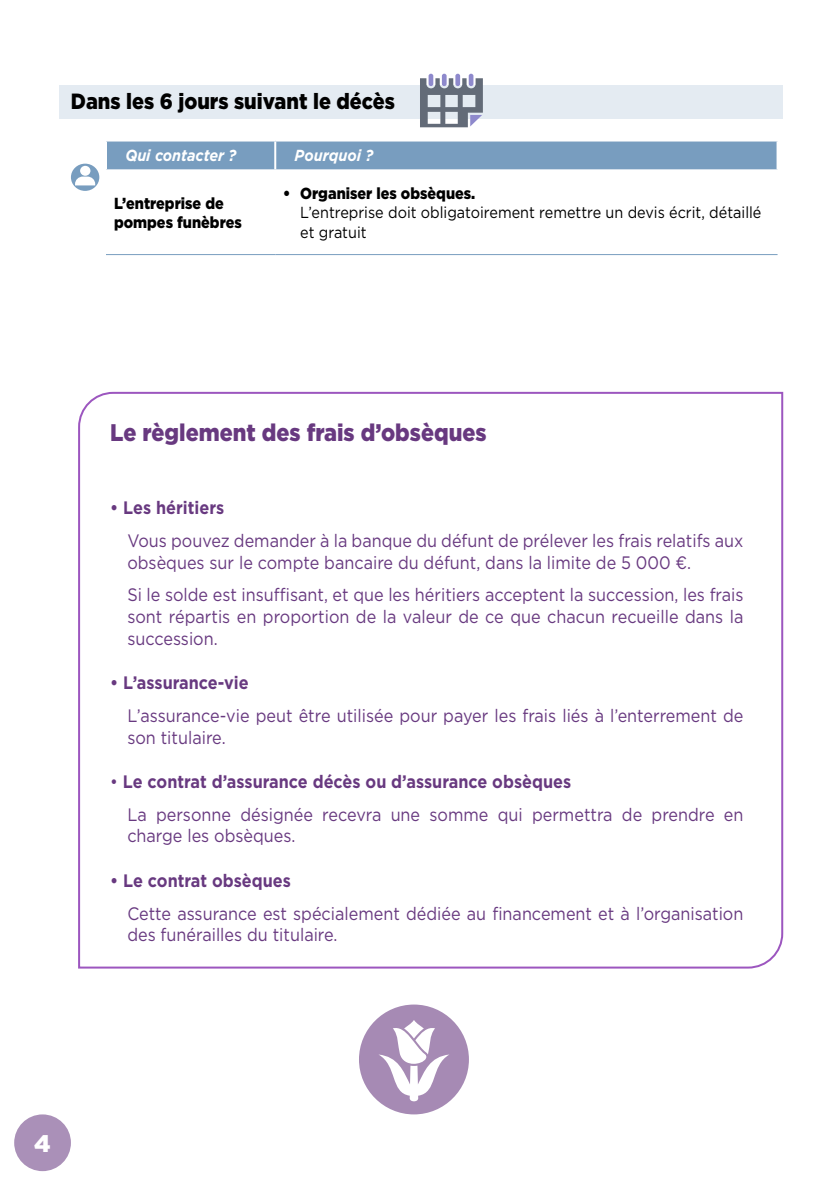
<style>
.page{position:relative;width:840px;height:1191px;background:#fff}
.page>*{position:absolute;margin:0;border:0;box-sizing:border-box;transform-origin:0 0}
.t1{font:900 24px "Gotham";color:#683980;scale:.9 1}
.t2{font:900 24px "Gotham";color:#fff}
.t3{font:900 22px "Gotham";color:#000;scale:.9 1}
.t4{font:18px/21.6px "Gotham";color:#683980;scale:.9 1}
.t5{font:700 18px "Gotham";color:#683980;scale:.9 1}
.t6{font:16px/19.2px "Gotham";color:#000;scale:.9 1}
.t7{font:900 16px/19.2px "Gotham";color:#000;scale:.9 1}
.t8{font:italic 700 16px "Gotham";color:#fff;scale:.9 1}
.s1{font-weight:700}
</style>
<div class="page">
<div style="left:14px;top:1114px;width:57px;height:57px;background:#aa90b8;border-radius:50%"></div>
<svg style="left:78px;top:391px;width:705px;height:578px"></svg>
<div style="left:359px;top:1004px;width:109px;height:110px;background:#a68ab4;border-radius:50%"></div>
<svg style="left:378px;top:1020px;width:71px;height:82px"></svg>
<div style="left:60px;top:86px;width:722px;height:33px;background:#e4ebf2"></div>
<div style="left:107px;top:141px;width:669px;height:28px;background:#789dbf"></div>
<hr style="left:106px;top:254px;width:169px;height:1px;background:#789dbf">
<hr style="left:275px;top:254px;width:502px;height:1px;background:#789dbf">
<hr style="left:274px;top:141px;width:2px;height:28px;background:#fff">
<svg style="left:71px;top:164px;width:28px;height:27px"></svg>
<svg style="left:75px;top:177px;width:20px;height:8px"></svg>
<div style="left:80px;top:166px;width:10px;height:10px;background:#fff;border-radius:50%"></div>
<div style="left:468px;top:74px;width:5px;height:12px;background:#8e89cc;border-radius:2px"></div>
<div style="left:455px;top:74px;width:5px;height:12px;background:#8e89cc;border-radius:2px"></div>
<div style="left:441px;top:74px;width:5px;height:12px;background:#8e89cc;border-radius:2px"></div>
<svg style="left:420px;top:78px;width:62px;height:49px"></svg>
<div style="left:428px;top:74px;width:5px;height:12px;background:#8e89cc;border-radius:2px"></div>
<p class="t3" style="left:71px;top:86px;width:361px">Dans les 6 jours suivant le décès</p>
<p class="t8" style="left:125px;top:145px;width:125px">Qui contacter ?</p>
<p class="t8" style="left:294px;top:145px;width:89px">Pourquoi ?</p>
<p class="t7" style="left:114px;top:193px;width:143px">L’entreprise de pompes funèbres</p>
<p class="t7" style="left:283px;top:184px;width:215px">• Organiser les obsèques.</p>
<p class="t6" style="left:300px;top:203px;width:513px">L’entreprise doit obligatoirement remettre un devis écrit, détaillé et gratuit</p>
<h1 class="t1" style="left:110px;top:416px;width:419px">Le règlement des frais d’obsèques</h1>
<p class="t5" style="left:110px;top:495px;width:128px">• Les héritiers</p>
<p class="t4" style="left:127px;top:529px;width:685px">Vous pouvez demander à la banque du défunt de prélever les frais relatifs aux obsèques sur le compte bancaire du défunt, dans la limite de 5 000 €.</p>
<p class="t4" style="left:127px;top:584px;width:685px;text-align:justify">Si le solde est insuffisant, et que les héritiers acceptent la succession, les frais sont répartis en proportion de la valeur de ce que chacun recueille dans la succession.</p>
<p class="t5" style="left:110px;top:670px;width:155px">• L’assurance-vie</p>
<p class="t4" style="left:127px;top:704px;width:685px">L’assurance-vie peut être utilisée pour payer les frais liés à l’enterrement de son titulaire.</p>
<p class="t4" style="left:127px;top:764px;width:685px;line-height:33px;text-indent:-17px">• <span class="s1">Le contrat d’assurance décès ou d’assurance obsèques<br></span>La personne désignée recevra une somme qui permettra de prendre en</p>
<p class="t4" style="left:127px;top:825px;width:188px">charge les obsèques.</p>
<p class="t5" style="left:110px;top:868px;width:202px">• Le contrat obsèques</p>
<p class="t4" style="left:127px;top:902px;width:685px">Cette assurance est spécialement dédiée au financement et à l’organisation des funérailles du titulaire.</p>
<h1 class="t2" style="left:34px;top:1127px;width:18px">4</h1>
</div>
